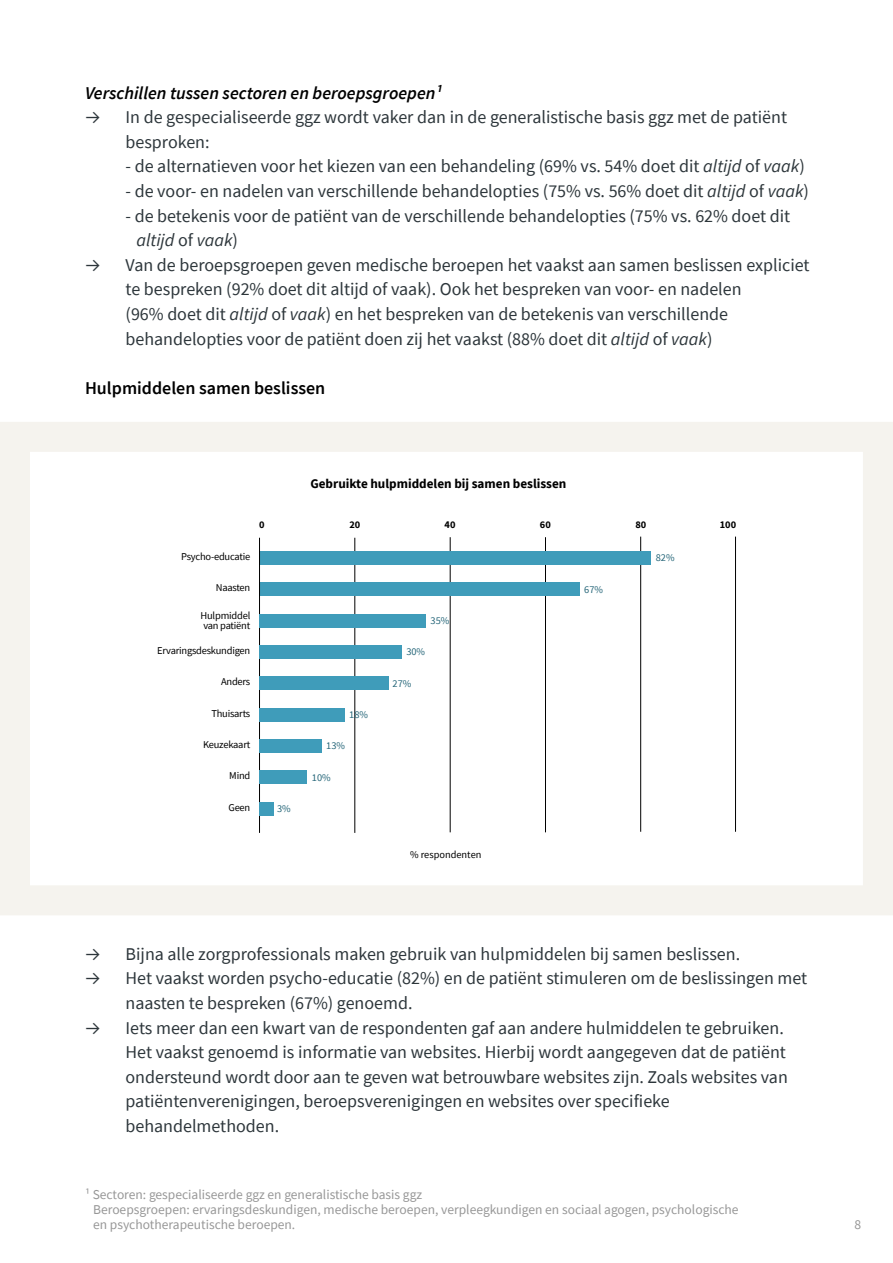
<style>
.page{position:relative;width:893px;height:1263px;background:#fff}
.page>*{position:absolute;margin:0;border:0;box-sizing:border-box;transform-origin:0 0}
.t1{font:18px/24.6px "Source Sans Pro";color:#2d363b}
.t2{font:italic 600 18px "Source Sans Pro";color:#000}
.t3{font:600 18px "Source Sans Pro";color:#000}
.t4{font:18px "Akkurat";color:#2d363b}
.t5{font:13.5px/15px "Source Sans Pro";color:#979797}
.t6{font:700 13.2px "Source Sans Pro";color:#000}
.t7{font:10.5px/10.4px "Source Sans Pro";letter-spacing:-.02em;color:#000}
.t8{font:10.35px "Source Sans Pro";color:#266679}
.t9{font:10.35px "Source Sans Pro";color:#000}
.t10{font:700 10.35px "Source Sans Pro";color:#000}
.s1{font-style:italic}
</style>
<div class="page">
<hr style="left:545px;top:537px;width:1px;height:295px;background:#000">
<hr style="left:640px;top:537px;width:1px;height:295px;background:#000">
<hr style="left:355px;top:538px;width:1px;height:295px;background:#000">
<hr style="left:735px;top:537px;width:1px;height:295px;background:#000">
<hr style="left:450px;top:537px;width:1px;height:295px;background:#000">
<div style="left:259px;top:551px;width:392px;height:14px;background:#3f9cba"></div>
<div style="left:259px;top:582px;width:321px;height:14px;background:#3f9cba"></div>
<hr style="left:259px;top:538px;width:1px;height:295px;background:#000">
<div style="left:259px;top:614px;width:167px;height:13px;background:#3f9cba"></div>
<div style="left:259px;top:645px;width:143px;height:14px;background:#3f9cba"></div>
<div style="left:259px;top:676px;width:130px;height:14px;background:#3f9cba"></div>
<div style="left:259px;top:708px;width:86px;height:13px;background:#3f9cba"></div>
<div style="left:259px;top:739px;width:63px;height:14px;background:#3f9cba"></div>
<div style="left:259px;top:770px;width:48px;height:14px;background:#3f9cba"></div>
<div style="left:259px;top:802px;width:15px;height:13px;background:#3f9cba"></div>
<div style="left:0;top:422px;width:893px;height:493px;border:30px solid #f5f3ee"></div>
<p class="t2" style="left:85px;top:81px;width:359px">Verschillen tussen sectoren en beroepsgroepen¹</p>
<p class="t4" style="left:85px;top:106px;width:17px">≥</p>
<p class="t1" style="left:126px;top:105px;width:663px">In de gespecialiseerde ggz wordt vaker dan in de generalistische basis ggz met de patiënt besproken:</p>
<p class="t1" style="left:126px;top:154px;width:681px">- de alternatieven voor het kiezen van een behandeling (69% vs. 54% doet dit <span class="s1">altijd</span> of <span class="s1">vaak</span>)</p>
<p class="t1" style="left:126px;top:179px;width:685px">- de voor- en nadelen van verschillende behandelopties (75% vs. 56% doet dit <span class="s1">altijd</span> of <span class="s1">vaak</span>)</p>
<p class="t1" style="left:136px;top:203px;width:655px;text-indent:-11px">- de betekenis voor de patiënt van de verschillende behandelopties (75% vs. 62% doet dit <span class="s1">altijd</span> of <span class="s1">vaak</span>)</p>
<p class="t4" style="left:85px;top:254px;width:17px">≥</p>
<p class="t1" style="left:126px;top:252px;width:686px">Van de beroepsgroepen geven medische beroepen het vaakst aan samen beslissen expliciet te bespreken (92% doet dit altijd of vaak). Ook het bespreken van voor- en nadelen<br>(96% doet dit <span class="s1">altijd</span> of <span class="s1">vaak</span>) en het bespreken van de betekenis van verschillende behandelopties voor de patiënt doen zij het vaakst (88% doet dit <span class="s1">altijd</span> of <span class="s1">vaak</span>)</p>
<p class="t3" style="left:85px;top:376px;width:242px">Hulpmiddelen samen beslissen</p>
<p class="t6" style="left:310px;top:475px;width:258px">Gebruikte hulpmiddelen bij samen beslissen</p>
<p class="t10" style="left:259px;top:518px;width:7px">0</p>
<p class="t10" style="left:349px;top:518px;width:12px">20</p>
<p class="t10" style="left:445px;top:518px;width:12px">40</p>
<p class="t10" style="left:540px;top:518px;width:12px">60</p>
<p class="t10" style="left:635px;top:518px;width:12px">80</p>
<p class="t10" style="left:720px;top:518px;width:18px">100</p>
<p class="t7" style="left:181px;top:551px;width:71px">Psycho-educatie</p>
<p class="t8" style="left:656px;top:551px;width:20px">82%</p>
<p class="t7" style="left:216px;top:582px;width:36px">Naasten</p>
<p class="t8" style="left:584px;top:582px;width:20px">67%</p>
<p class="t7" style="left:201px;top:610px;width:51px">Hulpmiddel van patiënt</p>
<p class="t7" style="left:157px;top:645px;width:95px">Ervaringsdeskundigen</p>
<p class="t8" style="left:406px;top:645px;width:20px">30%</p>
<p class="t7" style="left:221px;top:677px;width:31px">Anders</p>
<p class="t8" style="left:393px;top:676px;width:20px">27%</p>
<p class="t7" style="left:211px;top:708px;width:40px">Thuisarts</p>
<p class="t8" style="left:349px;top:708px;width:20px">18%</p>
<p class="t7" style="left:203px;top:739px;width:49px">Keuzekaart</p>
<p class="t8" style="left:326px;top:739px;width:20px">13%</p>
<p class="t7" style="left:229px;top:771px;width:23px">Mind</p>
<p class="t8" style="left:312px;top:771px;width:20px">10%</p>
<p class="t7" style="left:228px;top:802px;width:23px">Geen</p>
<p class="t8" style="left:277px;top:802px;width:15px">3%</p>
<p class="t8" style="left:431px;top:614px;width:20px">35%</p>
<p class="t9" style="left:410px;top:848px;width:73px">% respondenten</p>
<p class="t4" style="left:85px;top:943px;width:17px">≥</p>
<p class="t1" style="left:126px;top:941px;width:616px">Bijna alle zorgprofessionals maken gebruik van hulpmiddelen bij samen beslissen.</p>
<p class="t4" style="left:85px;top:967px;width:17px">≥</p>
<p class="t1" style="left:126px;top:966px;width:683px">Het vaakst worden psycho-educatie (82%) en de patiënt stimuleren om de beslissingen met naasten te bespreken (67%) genoemd.</p>
<p class="t4" style="left:85px;top:1017px;width:17px">≥</p>
<p class="t1" style="left:126px;top:1015px;width:664px">Iets meer dan een kwart van de respondenten gaf aan andere hulmiddelen te gebruiken.<br>Het vaakst genoemd is informatie van websites. Hierbij wordt aangegeven dat de patiënt ondersteund wordt door aan te geven wat betrouwbare websites zijn. Zoals websites van patiëntenverenigingen, beroepsverenigingen en websites over specifieke behandelmethoden.</p>
<p class="t5" style="left:93px;top:1186px;width:647px;text-indent:-8px">¹ Sectoren: gespecialiseerde ggz en generalistische basis ggz<br>Beroepsgroepen: ervaringsdeskundigen, medische beroepen, verpleegkundigen en sociaal agogen, psychologische en psychotherapeutische beroepen.</p>
<p class="t5" style="left:854px;top:1216px;width:8px">8</p>
</div>
